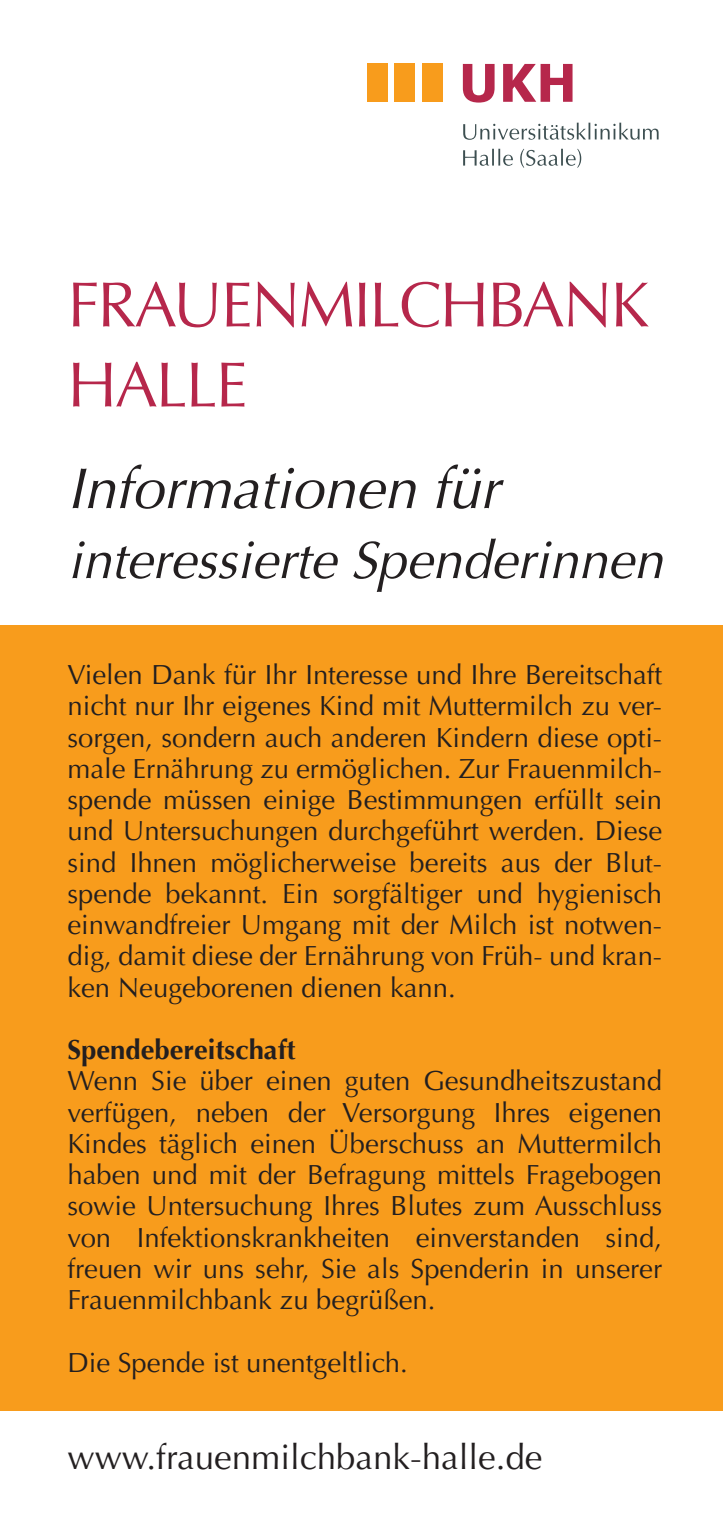
<style>
.page{position:relative;width:723px;height:1517px;background:#fff}
.page>*{position:absolute;margin:0;border:0;box-sizing:border-box;transform-origin:0 0}
.t1{font:63.75px/80px "Optima LT";letter-spacing:-.03em;color:#b6274b}
.t2{font:italic 57.5px "Optima LT";color:#231f20}
.t3{font:italic 52.5px "Optima LT";color:#231f20}
.t4{font:35px "Optima LT";color:#231f20}
.t5{font:27.5px/31.2px "Optima LT";color:#231f20;text-align:justify}
.t6{font:700 27.5px "Optima LT";color:#231f20}
</style>
<div class="page">
<div style="left:0;top:625px;width:723px;height:785px;background:#f89c1c"></div>
<svg style="left:463px;top:64px;width:31px;height:39px"></svg>
<svg style="left:503px;top:64px;width:69px;height:38px"></svg>
<svg style="left:463px;top:123px;width:195px;height:17px"></svg>
<svg style="left:463px;top:149px;width:118px;height:19px"></svg>
<div style="left:422px;top:64px;width:21px;height:38px;background:#f89c1c"></div>
<div style="left:395px;top:64px;width:20px;height:38px;background:#f89c1c"></div>
<div style="left:367px;top:64px;width:21px;height:38px;background:#f89c1c"></div>
<h1 class="t1" style="left:67px;top:265px;width:583px">FRAUENMILCHBANK<br>HALLE</h1>
<h2 class="t2" style="left:67px;top:455px;width:447px">Informationen für</h2>
<h3 class="t3" style="left:67px;top:530px;width:610px">interessierte Spenderinnen</h3>
<p class="t5" style="left:67px;top:659px;width:596px">Vielen Dank für Ihr Interesse und Ihre Bereitschaft nicht nur Ihr eigenes Kind mit Muttermilch zu ver&shy;sorgen, sondern auch anderen Kindern diese opti&shy;male Ernährung zu ermöglichen. Zur Frauenmilch&shy;spende müssen einige Bestimmungen erfüllt sein und Untersuchungen durchgeführt werden. Diese sind Ihnen möglicherweise bereits aus der Blut&shy;spende bekannt. Ein sorgfältiger und hygienisch einwandfreier Umgang mit der Milch ist notwen&shy;dig, damit diese der Ernährung von Früh- und kran&shy;ken Neugeborenen dienen kann.</p>
<p class="t6" style="left:67px;top:1033px;width:230px">Spendebereitschaft</p>
<p class="t5" style="left:67px;top:1066px;width:596px">Wenn Sie über einen guten Gesundheitszustand verfügen, neben der Versorgung Ihres eigenen Kindes täglich einen Überschuss an Muttermilch haben und mit der Befragung mittels Fragebogen sowie Untersuchung Ihres Blutes zum Ausschluss von Infektionskrankheiten einverstanden sind, freuen wir uns sehr, Sie als Spenderin in unserer Frauenmilchbank zu begrüßen.</p>
<p class="t5" style="left:67px;top:1347px;width:342px">Die Spende ist unentgeltlich.</p>
<p class="t4" style="left:67px;top:1436px;width:476px">www.frauenmilchbank-halle.de</p>
</div>
